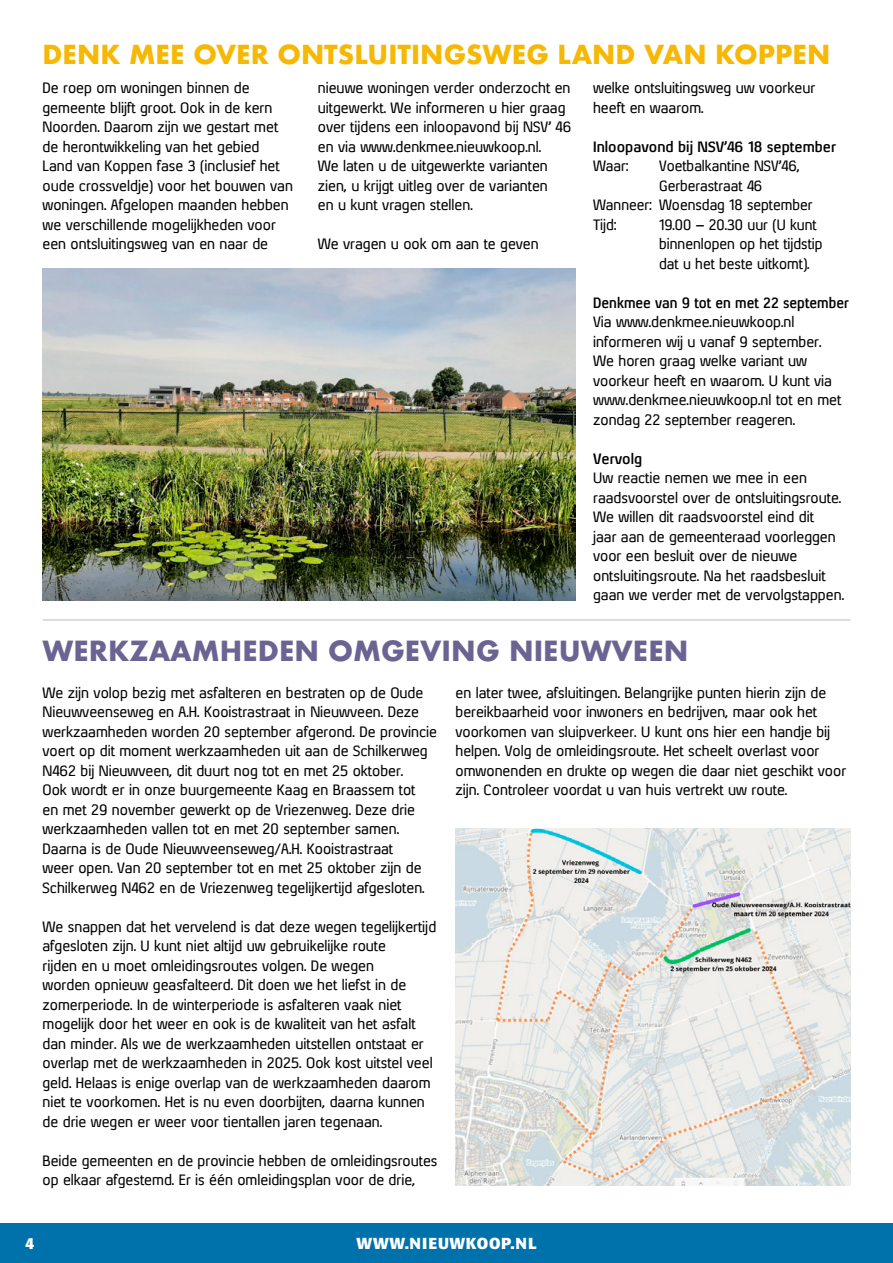
<style>
.page{position:relative;width:893px;height:1263px;background:#fff}
.page>*{position:absolute;margin:0;border:0;box-sizing:border-box;transform-origin:0 0}
.Titel{font:700 27px "Futura";color:#6b6492}
.Titel-2{font:700 25.5px "Futura";color:#f6b805}
.t1{font:700 15.75px "Formata";letter-spacing:.05em;color:#fff}
.Platte_tekst{font:14.25px/19.5px "Xenu";color:#000}
.Tussenkopjes{font:700 14.25px "Xenu";color:#000}
.Tussenkopjes-2{font:700 14.25px "Xenu";color:#000;scale:.95 1}
</style>
<div class="page">
<hr style="left:43px;top:620px;width:807px;height:1px;background:#bcbcba">
<img style="left:43px;top:269px;width:532px;height:331px">
<img style="left:455px;top:828px;width:395px;height:357px">
<div style="left:0;top:1224px;width:893px;height:39px;background:#0072ab"></div>
<p class="Titel-2" style="left:43px;top:36px;width:789px">DENK MEE OVER ONTSLUITINGSWEG LAND VAN KOPPEN</p>
<p class="Platte_tekst" style="left:43px;top:78px;width:252px">De roep om woningen binnen de gemeente blijft groot. Ook in de kern Noorden. Daarom zijn we gestart met de herontwikkeling van het gebied Land van Koppen fase 3 (inclusief het oude crossveldje) voor het bouwen van woningen. Afgelopen maanden hebben we verschillende mogelijkheden voor een ontsluitingsweg van en naar de</p>
<p class="Platte_tekst" style="left:318px;top:78px;width:255px">nieuwe woningen verder onderzocht en uitgewerkt. We informeren u hier graag over tijdens een inloopavond bij NSV’ 46 en via www.denkmee.nieuwkoop.nl.</p>
<p class="Platte_tekst" style="left:593px;top:78px;width:224px">welke ontsluitingsweg uw voorkeur heeft en waarom.</p>
<p class="Tussenkopjes" style="left:593px;top:138px;width:244px">Inloopavond bij NSV’46 18 september</p>
<p class="Platte_tekst" style="left:593px;top:156px;width:37px">Waar:</p>
<p class="Platte_tekst" style="left:659px;top:156px;width:142px">Voetbalkantine NSV’46,<br>Gerberastraat 46</p>
<p class="Platte_tekst" style="left:593px;top:195px;width:221px">Wanneer: Woensdag 18 september</p>
<p class="Platte_tekst" style="left:593px;top:214px;width:25px">Tijd:</p>
<p class="Platte_tekst" style="left:659px;top:214px;width:165px">19.00 – 20.30 uur (U kunt binnenlopen op het tijdstip dat u het beste uitkomt).</p>
<p class="Tussenkopjes-2" style="left:593px;top:294px;width:271px">Denkmee van 9 tot en met 22 september</p>
<p class="Platte_tekst" style="left:593px;top:312px;width:250px">Via www.denkmee.nieuwkoop.nl informeren wij u vanaf 9 september.<br>We horen graag welke variant uw voorkeur heeft en waarom. U kunt via www.denkmee.nieuwkoop.nl tot en met zondag 22 september reageren.</p>
<p class="Tussenkopjes" style="left:593px;top:450px;width:51px">Vervolg</p>
<p class="Platte_tekst" style="left:593px;top:468px;width:252px">Uw reactie nemen we mee in een raadsvoorstel over de ontsluitingsroute.<br>We willen dit raadsvoorstel eind dit<br>jaar aan de gemeenteraad voorleggen voor een besluit over de nieuwe ontsluitingsroute. Na het raadsbesluit gaan we verder met de vervolgstappen.</p>
<p class="Platte_tekst" style="left:318px;top:156px;width:231px;text-align:justify">We laten u de uitgewerkte varianten zien, u krijgt uitleg over de varianten en u kunt vragen stellen.</p>
<p class="Platte_tekst" style="left:318px;top:234px;width:222px">We vragen u ook om aan te geven</p>
<p class="Titel" style="left:43px;top:632px;width:647px">WERKZAAMHEDEN OMGEVING NIEUWVEEN</p>
<p class="Platte_tekst" style="left:43px;top:682px;width:396px">We zijn volop bezig met asfalteren en bestraten op de Oude Nieuwveenseweg en A.H. Kooistrastraat in Nieuwveen. Deze werkzaamheden worden 20 september afgerond. De provincie voert op dit moment werkzaamheden uit aan de Schilkerweg N462 bij Nieuwveen, dit duurt nog tot en met 25 oktober.<br>Ook wordt er in onze buurgemeente Kaag en Braassem tot<br>en met 29 november gewerkt op de Vriezenweg. Deze drie werkzaamheden vallen tot en met 20 september samen.<br>Daarna is de Oude Nieuwveenseweg/A.H. Kooistrastraat<br>weer open. Van 20 september tot en met 25 oktober zijn de Schilkerweg N462 en de Vriezenweg tegelijkertijd afgesloten.</p>
<p class="Platte_tekst" style="left:43px;top:916px;width:395px">We snappen dat het vervelend is dat deze wegen tegelijkertijd afgesloten zijn. U kunt niet altijd uw gebruikelijke route<br>rijden en u moet omleidingsroutes volgen. De wegen<br>worden opnieuw geasfalteerd. Dit doen we het liefst in de zomerperiode. In de winterperiode is asfalteren vaak niet mogelijk door het weer en ook is de kwaliteit van het asfalt dan minder. Als we de werkzaamheden uitstellen ontstaat er overlap met de werkzaamheden in 2025. Ook kost uitstel veel geld. Helaas is enige overlap van de werkzaamheden daarom niet te voorkomen. Het is nu even doorbijten, daarna kunnen de drie wegen er weer voor tientallen jaren tegenaan.</p>
<p class="Platte_tekst" style="left:43px;top:1150px;width:396px">Beide gemeenten en de provincie hebben de omleidingsroutes op elkaar afgestemd. Er is één omleidingsplan voor de drie,</p>
<p class="Platte_tekst" style="left:455px;top:682px;width:392px">en later twee, afsluitingen. Belangrijke punten hierin zijn de bereikbaarheid voor inwoners en bedrijven, maar ook het voorkomen van sluipverkeer. U kunt ons hier een handje bij helpen. Volg de omleidingsroute. Het scheelt overlast voor omwonenden en drukte op wegen die daar niet geschikt voor zijn. Controleer voordat u van huis vertrekt uw route.</p>
<p class="t1" style="left:25px;top:1233px;width:11px">4</p>
<p class="t1" style="left:356px;top:1233px;width:182px">WWW.NIEUWKOOP.NL</p>
</div>
